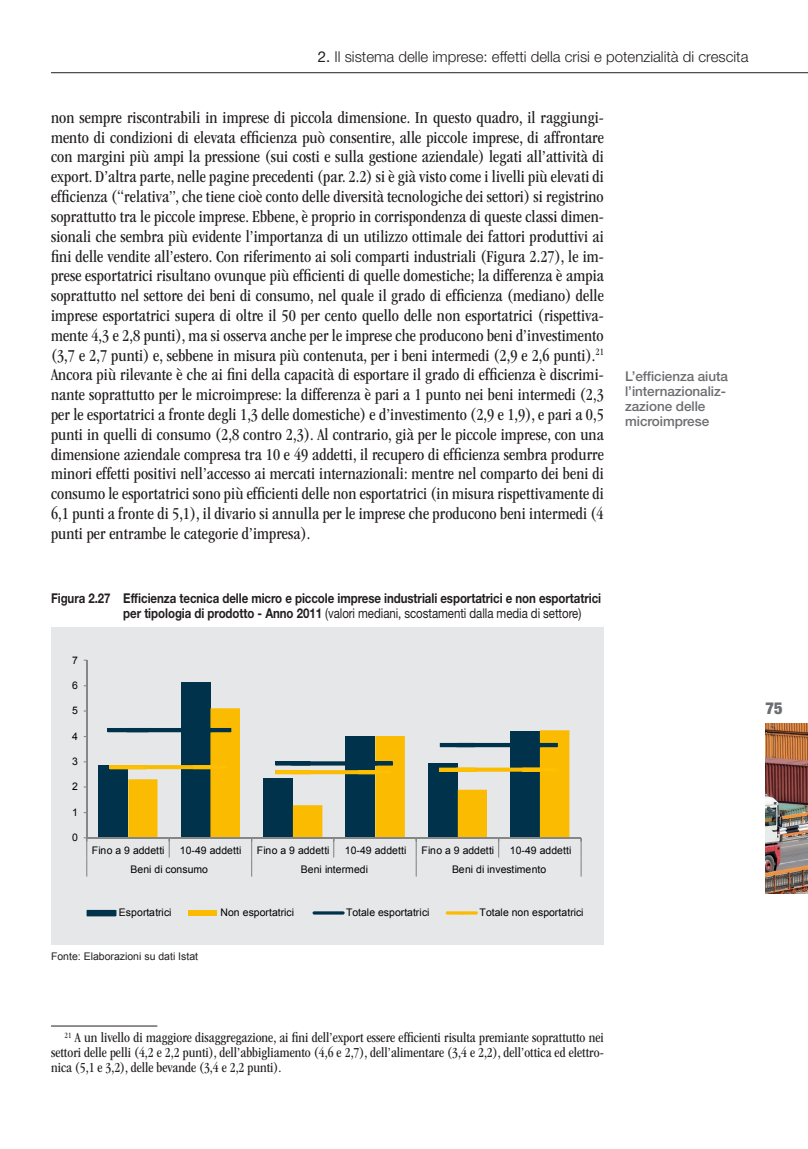
<style>
.page{position:relative;width:808px;height:1149px;background:#fff}
.page>*{position:absolute;margin:0;border:0;box-sizing:border-box;transform-origin:0 0}
.t1{font:condensed 17.25px/19.8px "ITC Garamond Std";letter-spacing:.005em;color:#231f20;text-align:justify}
.t2{font:900 condensed 16.5px "Helvetica Neue LT Std";color:#6c6d70}
.t3{font:300 15px "Helvetica Neue LT Std";color:#231f20}
.t4{font:condensed 14.25px/15px "ITC Garamond Std";color:#231f20;text-align:justify}
.t5{font:700 13.5px/15px "Helvetica Neue LT Std";letter-spacing:-.005em;color:#231f20;scale:.85 1}
.t6{font:500 13.5px/15px "Helvetica Neue LT Std";letter-spacing:-.005em;color:#6c6d70}
.t7{font:10.5px "Arial";letter-spacing:-.005em;color:#000}
.t8{font:10.5px "Arial";color:#231f20}
.s1{font-weight:400}
</style>
<div class="page">
<hr style="left:51px;top:72px;width:757px;height:1px;background:#231f20">
<img style="left:765px;top:723px;width:43px;height:170px">
<hr style="left:51px;top:1025px;width:106px;height:1px;background:#231f20">
<div style="left:51px;top:627px;width:553px;height:317px;background:#e6e7e9"></div>
<div style="left:98px;top:765px;width:30px;height:72px;background:#00324b"></div>
<div style="left:181px;top:681px;width:29px;height:156px;background:#00324b"></div>
<svg style="left:128px;top:708px;width:441px;height:129px"></svg>
<hr style="left:87px;top:660px;width:1px;height:177px;background:#868686">
<hr style="left:87px;top:837px;width:494px;height:1px;background:#868686">
<svg style="left:169px;top:838px;width:1px;height:19px"></svg>
<svg style="left:333px;top:838px;width:1px;height:19px"></svg>
<svg style="left:498px;top:838px;width:1px;height:19px"></svg>
<hr style="left:580px;top:837px;width:2px;height:20px;background:#868686">
<svg style="left:84px;top:837px;width:3px;height:39px"></svg>
<svg style="left:251px;top:838px;width:1px;height:38px"></svg>
<svg style="left:416px;top:838px;width:1px;height:38px"></svg>
<svg style="left:580px;top:857px;width:2px;height:19px"></svg>
<svg style="left:107px;top:727px;width:124px;height:5px"></svg>
<svg style="left:440px;top:742px;width:118px;height:5px"></svg>
<svg style="left:110px;top:764px;width:118px;height:5px"></svg>
<svg style="left:275px;top:761px;width:118px;height:13px"></svg>
<svg style="left:439px;top:767px;width:119px;height:4px"></svg>
<svg style="left:87px;top:909px;width:29px;height:7px"></svg>
<div style="left:189px;top:910px;width:28px;height:5px;background:#fabb00"></div>
<hr style="left:313px;top:911px;width:32px;height:3px;background:#00324b;border-radius:2px">
<hr style="left:446px;top:911px;width:32px;height:3px;background:#fabb00;border-radius:2px">
<p class="t3" style="left:318px;top:47px;width:432px"><span class="s1">2.</span> Il sistema delle imprese: effetti della crisi e potenzialità di crescita</p>
<p class="t1" style="left:51px;top:107px;width:554px">non sempre riscontrabili in imprese di piccola dimensione. In questo quadro, il raggiungi&shy;mento di condizioni di elevata efficienza può consentire, alle piccole imprese, di affrontare con margini più ampi la pressione (sui costi e sulla gestione aziendale) legati all’attività di export. D’altra parte, nelle pagine precedenti (par. 2.2) si è già visto come i livelli più elevati di efficienza (“relativa”, che tiene cioè conto delle diversità tecnologiche dei settori) si registrino soprattutto tra le piccole imprese. Ebbene, è proprio in corrispondenza di queste classi dimen&shy;sionali che sembra più evidente l’importanza di un utilizzo ottimale dei fattori produttivi ai fini delle vendite all’estero. Con riferimento ai soli comparti industriali (Figura 2.27), le im&shy;prese esportatrici risultano ovunque più efficienti di quelle domestiche; la differenza è ampia soprattutto nel settore dei beni di consumo, nel quale il grado di efficienza (mediano) delle imprese esportatrici supera di oltre il 50 per cento quello delle non esportatrici (rispettiva&shy;mente 4,3 e 2,8 punti), ma si osserva anche per le imprese che producono beni d’investimento (3,7 e 2,7 punti) e, sebbene in misura più contenuta, per i beni intermedi (2,9 e 2,6 punti).<sup>21<br></sup>Ancora più rilevante è che ai fini della capacità di esportare il grado di efficienza è discrimi&shy;nante soprattutto per le microimprese: la differenza è pari a 1 punto nei beni intermedi (2,3 per le esportatrici a fronte degli 1,3 delle domestiche) e d’investimento (2,9 e 1,9), e pari a 0,5 punti in quelli di consumo (2,8 contro 2,3). Al contrario, già per le piccole imprese, con una dimensione aziendale compresa tra 10 e 49 addetti, il recupero di efficienza sembra produrre minori effetti positivi nell’accesso ai mercati internazionali: mentre nel comparto dei beni di consumo le esportatrici sono più efficienti delle non esportatrici (in misura rispettivamente di 6,1 punti a fronte di 5,1), il divario si annulla per le imprese che producono beni intermedi (4 punti per entrambe le categorie d’impresa).</p>
<p class="t6" style="left:625px;top:368px;width:104px">L’efficienza aiuta l’internazionaliz&shy;zazione delle microimprese</p>
<p class="t5" style="left:123px;top:590px;width:564px;text-indent:-72px">Figura 2.27 Efficienza tecnica delle micro e piccole imprese industriali esportatrici e non esportatrici per tipologia di prodotto - Anno 2011 <span class="s1">(valori mediani, scostamenti dalla media di settore)</span></p>
<p class="t7" style="left:72px;top:653px;width:7px">7</p>
<p class="t7" style="left:72px;top:678px;width:7px">6</p>
<p class="t7" style="left:72px;top:703px;width:7px">5</p>
<p class="t7" style="left:72px;top:728px;width:7px">4</p>
<p class="t7" style="left:72px;top:754px;width:7px">3</p>
<p class="t7" style="left:72px;top:779px;width:7px">2</p>
<p class="t7" style="left:72px;top:805px;width:7px">1</p>
<p class="t7" style="left:72px;top:830px;width:7px">0</p>
<p class="t7" style="left:92px;top:843px;width:74px">Fino a 9 addetti</p>
<p class="t7" style="left:180px;top:843px;width:63px">10-49 addetti</p>
<p class="t7" style="left:257px;top:843px;width:74px">Fino a 9 addetti</p>
<p class="t7" style="left:345px;top:843px;width:63px">10-49 addetti</p>
<p class="t7" style="left:422px;top:843px;width:74px">Fino a 9 addetti</p>
<p class="t7" style="left:510px;top:843px;width:63px">10-49 addetti</p>
<p class="t7" style="left:130px;top:862px;width:79px">Beni di consumo</p>
<p class="t7" style="left:301px;top:862px;width:69px">Beni intermedi</p>
<p class="t7" style="left:452px;top:862px;width:96px">Beni di investimento</p>
<p class="t7" style="left:119px;top:905px;width:54px">Esportatrici</p>
<p class="t7" style="left:221px;top:905px;width:75px">Non esportatrici</p>
<p class="t7" style="left:346px;top:905px;width:85px">Totale esportatrici</p>
<p class="t7" style="left:480px;top:905px;width:105px">Totale non esportatrici</p>
<p class="t8" style="left:51px;top:949px;width:149px">Fonte: Elaborazioni su dati Istat</p>
<p class="t2" style="left:765px;top:697px;width:19px">75</p>
<p class="t4" style="left:51px;top:1030px;width:554px;text-indent:14px"><sup>21</sup> A un livello di maggiore disaggregazione, ai fini dell’export essere efficienti risulta premiante soprattutto nei settori delle pelli (4,2 e 2,2 punti), dell’abbigliamento (4,6 e 2,7), dell’alimentare (3,4 e 2,2), dell’ottica ed elettro&shy;nica (5,1 e 3,2), delle bevande (3,4 e 2,2 punti).</p>
</div>
